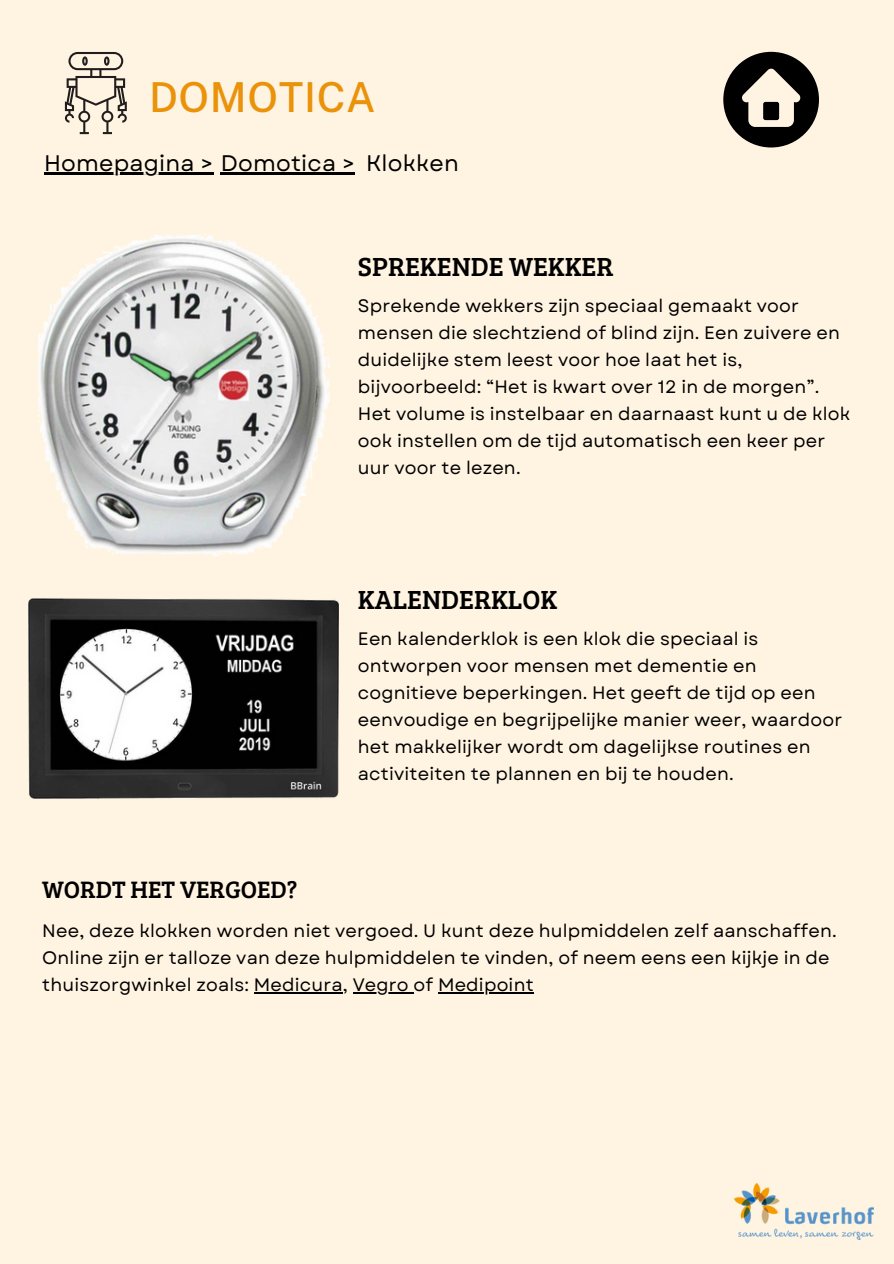
<style>
.page{position:relative;width:894px;height:1264px;background:#fff}
.page>*{position:absolute;margin:0;border:0;box-sizing:border-box;transform-origin:0 0}
.t1{font:500 41.25px "Public Sans";letter-spacing:.015em;color:#ea9209}
.t2{font:27.15px "Bree Serif";color:#000}
.t3{font:24.6px "Bree Serif";color:#000}
.t4{font:22.5px "Garet";letter-spacing:.01em;color:#000}
.t5{font:18px/27px "Garet";letter-spacing:.01em;color:#000}
</style>
<div class="page">
<div style="left:0;top:0;width:893px;height:1263px;background:#fff4e2"></div>
<img style="left:37px;top:234px;width:293px;height:323px">
<hr style="left:254px;top:992px;width:89px;height:1px;background:#000">
<hr style="left:352px;top:992px;width:61px;height:1px;background:#000">
<hr style="left:438px;top:992px;width:95px;height:1px;background:#000">
<img style="left:29px;top:598px;width:309px;height:200px">
<svg style="left:65px;top:52px;width:62px;height:82px"></svg>
<img style="left:734px;top:1183px;width:138px;height:56px">
<svg style="left:723px;top:52px;width:95px;height:95px"></svg>
<div style="left:763px;top:102px;width:15px;height:18px;background:#000;border-radius:2px"></div>
<hr style="left:221px;top:172px;width:134px;height:2px;background:#000">
<hr style="left:44px;top:172px;width:169px;height:2px;background:#000">
<p class="t1" style="left:149px;top:73px;width:228px">DOMOTICA</p>
<p class="t4" style="left:44px;top:147px;width:312px">Homepagina &gt; Domotica &gt;</p>
<p class="t4" style="left:366px;top:147px;width:94px">Klokken</p>
<h3 class="t2" style="left:358px;top:247px;width:257px">SPREKENDE WEKKER</h3>
<h3 class="t5" style="left:358px;top:292px;width:493px">Sprekende wekkers zijn speciaal gemaakt voor mensen die slechtziend of blind zijn. Een zuivere en duidelijke stem leest voor hoe laat het is, bijvoorbeeld: “Het is kwart over 12 in de morgen”.<br>Het volume is instelbaar en daarnaast kunt u de klok ook instellen om de tijd automatisch een keer per uur voor te lezen.</h3>
<h2 class="t2" style="left:358px;top:579px;width:201px">KALENDERKLOK</h2>
<p class="t5" style="left:358px;top:625px;width:485px">Een kalenderklok is een klok die speciaal is ontworpen voor mensen met dementie en cognitieve beperkingen. Het geeft de tijd op een eenvoudige en begrijpelijke manier weer, waardoor het makkelijker wordt om dagelijkse routines en activiteiten te plannen en bij te houden.</p>
<h3 class="t3" style="left:42px;top:871px;width:257px">WORDT HET VERGOED?</h3>
<p class="t5" style="left:42px;top:917px;width:795px">Nee, deze klokken worden niet vergoed. U kunt deze hulpmiddelen zelf aanschaffen.<br>Online zijn er talloze van deze hulpmiddelen te vinden, of neem eens een kijkje in de thuiszorgwinkel zoals: Medicura, Vegro of Medipoint</p>
</div>
